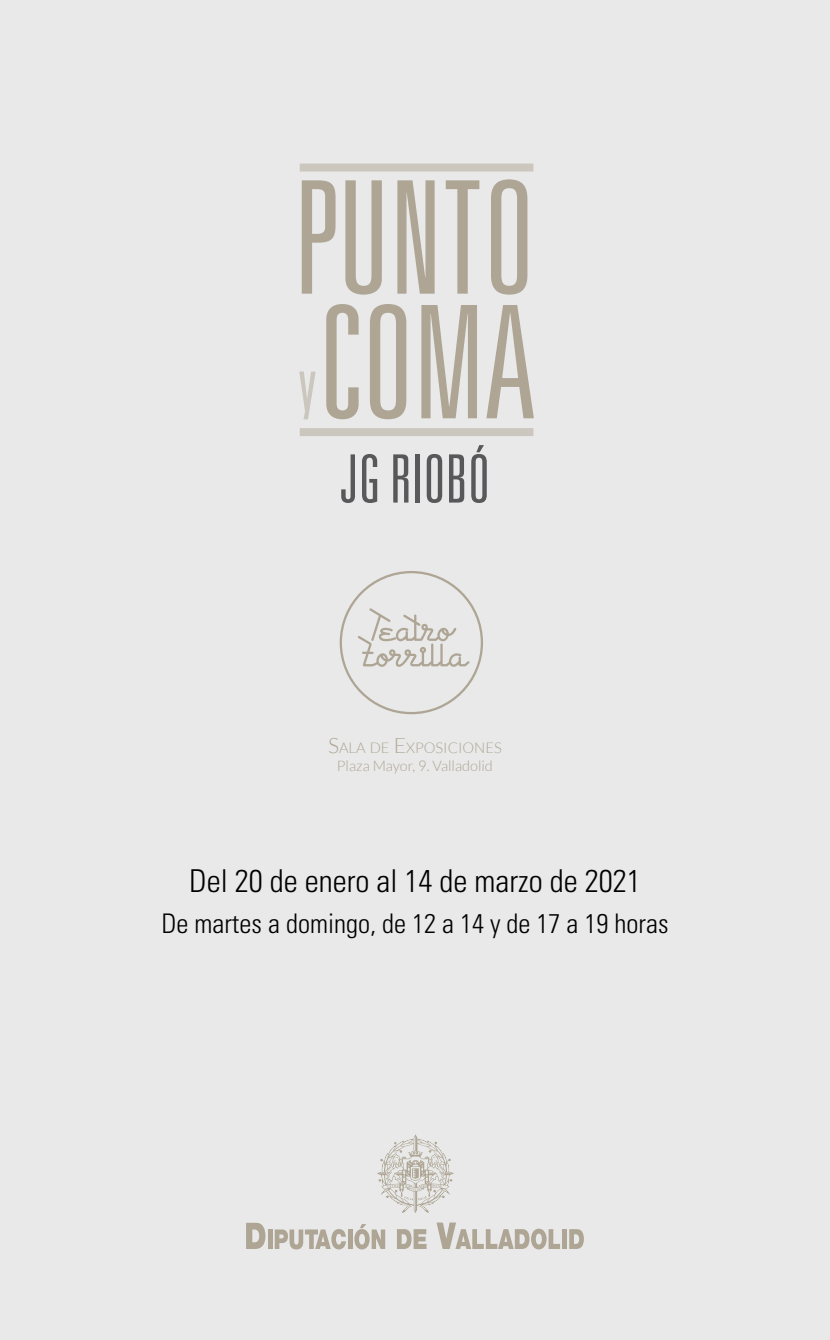
<style>
.page{position:relative;width:830px;height:1340px;background:#fff}
.page>*{position:absolute;margin:0;border:0;box-sizing:border-box;transform-origin:0 0}
.t1{font:300 ultra-condensed 156.83px/124.6px "Univers";color:#aea595}
.t2{font:300 ultra-condensed 66.83px "Univers";color:#58585a}
.t3{font:300 condensed 31.5px "Univers";color:#000}
.t4{font:300 condensed 27px "Univers";color:#000}
.t5{font:300 14.85px "Lato";color:#aea595}
.t6{font:300 14.62px "Lato";color:#aea595}
.s1{font-size:73.12px}
.s2{font-size:21.15px}
</style>
<div class="page">
<div style="left:0;top:0;width:829px;height:1339px;background:#e8e9e8"></div>
<svg style="left:339px;top:571px;width:144px;height:143px"></svg>
<svg style="left:377px;top:1134px;width:77px;height:79px"></svg>
<svg style="left:246px;top:1222px;width:19px;height:26px"></svg>
<div style="left:267px;top:1229px;width:5px;height:19px;background:#aea595"></div>
<svg style="left:274px;top:1229px;width:72px;height:20px"></svg>
<div style="left:347px;top:1229px;width:5px;height:19px;background:#aea595"></div>
<svg style="left:354px;top:1224px;width:31px;height:25px"></svg>
<svg style="left:397px;top:1229px;width:29px;height:19px"></svg>
<svg style="left:436px;top:1222px;width:124px;height:27px"></svg>
<hr style="left:562px;top:1229px;width:4px;height:19px;background:#aea595">
<svg style="left:569px;top:1229px;width:14px;height:19px"></svg>
<div style="left:299px;top:163px;width:234px;height:8px;background:#cbc7be"></div>
<div style="left:299px;top:428px;width:234px;height:8px;background:#cbc7be"></div>
<h1 class="t1" style="left:293px;top:172px;width:244px">PUNTO <span class="s1">y</span> COMA</h1>
<h2 class="t2" style="left:339px;top:444px;width:152px">JG RIOBÓ</h2>
<p class="t5" style="left:328px;top:740px;width:174px"><span class="s2">S</span>ALA DE <span class="s2">E</span>XPOSICIONES</p>
<p class="t6" style="left:337px;top:757px;width:157px">Plaza Mayor, 9. Valladolid</p>
<p class="t3" style="left:189px;top:862px;width:453px">Del 20 de enero al 14 de marzo de 2021</p>
<p class="t4" style="left:161px;top:907px;width:508px">De martes a domingo, de 12 a 14 y de 17 a 19 horas</p>
</div>
